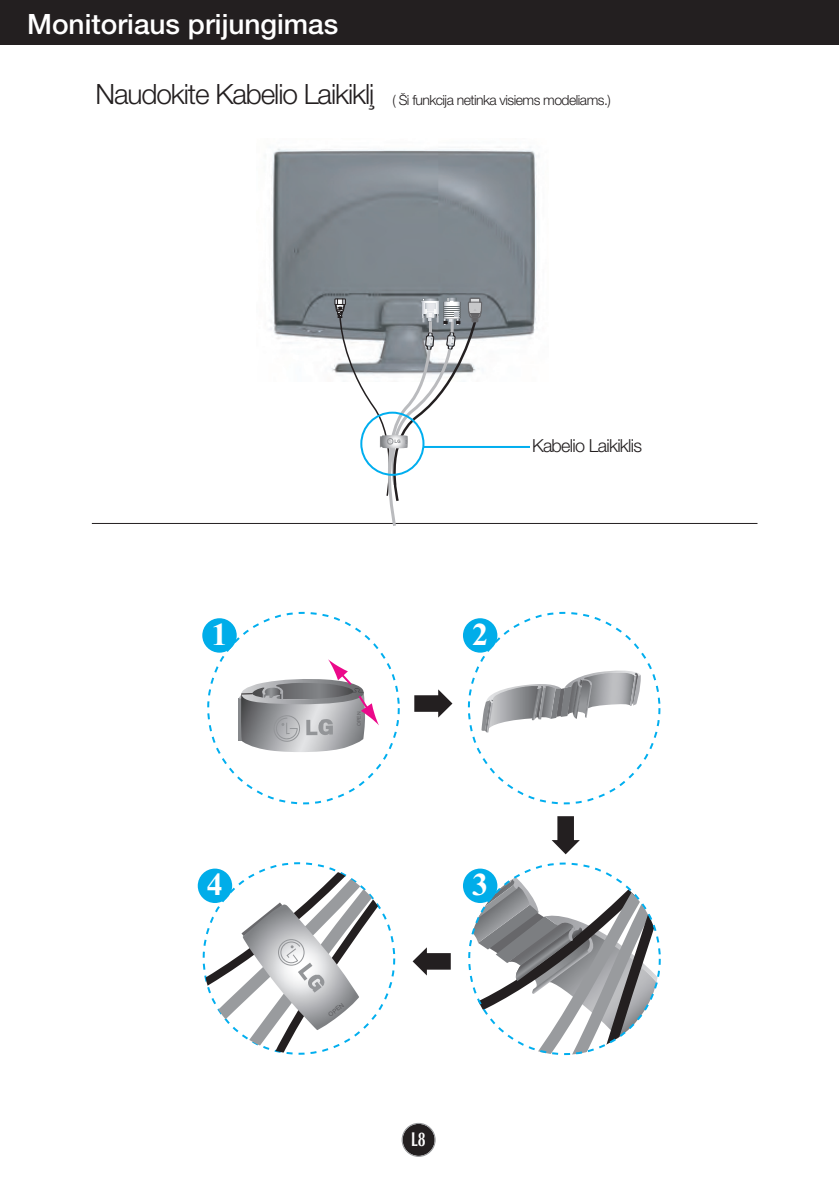
<style>
.page{position:relative;width:839px;height:1189px;background:#fff}
.page>*{position:absolute;margin:0;border:0;box-sizing:border-box;transform-origin:0 0}
.t1{font:700 32px "Times New Roman";color:#fff}
.t2{font:300 28px "Helvetica Neue CE";letter-spacing:-.04em;color:#231f20}
.t3{font:500 28px "Helvetica Neue CE";color:#fff}
.t4{font:700 20px "Optima";color:#fff;scale:.7 1}
.t5{font:300 18px "Helvetica Neue CE";letter-spacing:-.04em;color:#231f20}
.t6{font:300 14px "Helvetica Neue CE";letter-spacing:-.04em;color:#231f20}
.t7{font:6.2px "Arial";color:#5a5a5d}
.t8{font:5px "Arial";color:#616164}
</style>
<div class="page">
<div style="left:402px;top:1124px;width:32px;height:32px;background:#231f20;border-radius:50%"></div>
<div style="left:401px;top:1123px;width:34px;height:34px;border:1px solid #939598;border-radius:50%"></div>
<div style="left:0;top:0;width:839px;height:45px;background:#231f20"></div>
<img style="left:269px;top:147px;width:270px;height:224px">
<div style="left:202px;top:618px;width:35px;height:34px;background:#00ade9;border-radius:50%"></div>
<div style="left:238px;top:698px;width:5px;height:43px;background:#86888b"></div>
<img style="left:241px;top:704px;width:116px;height:48px">
<img style="left:240px;top:681px;width:32px;height:23px">
<svg style="left:239px;top:693px;width:13px;height:5px"></svg>
<img style="left:572px;top:688px;width:13px;height:26px">
<img style="left:493px;top:703px;width:39px;height:23px">
<img style="left:532px;top:703px;width:2px;height:18px">
<img style="left:592px;top:688px;width:38px;height:19px">
<svg style="left:481px;top:702px;width:12px;height:30px"></svg>
<svg style="left:534px;top:688px;width:38px;height:32px"></svg>
<img style="left:573px;top:688px;width:8px;height:31px">
<img style="left:585px;top:688px;width:7px;height:30px">
<svg style="left:630px;top:688px;width:10px;height:18px"></svg>
<img style="left:564px;top:670px;width:77px;height:18px">
<img style="left:486px;top:684px;width:75px;height:19px">
<svg style="left:272px;top:659px;width:107px;height:84px"></svg>
<div style="left:463px;top:618px;width:34px;height:34px;background:#00ade9;border-radius:50%"></div>
<div style="left:463px;top:868px;width:34px;height:35px;background:#00ade9;border-radius:50%"></div>
<div style="left:198px;top:868px;width:34px;height:35px;background:#00ade9;border-radius:50%"></div>
<svg style="left:414px;top:689px;width:38px;height:28px"></svg>
<svg style="left:412px;top:947px;width:39px;height:28px"></svg>
<svg style="left:551px;top:816px;width:29px;height:38px"></svg>
<hr style="left:92px;top:523px;width:665px;height:1px;background:#231f20">
<svg style="left:335px;top:298px;width:204px;height:228px"></svg>
<svg style="left:204px;top:863px;width:190px;height:190px"></svg>
<svg style="left:468px;top:865px;width:191px;height:190px"></svg>
<div style="left:530px;top:437px;width:133px;height:26px;background:#fff"></div>
<h2 class="t3" style="left:27px;top:14px;width:313px">Monitoriaus prijungimas</h2>
<h2 class="t2" style="left:95px;top:84px;width:280px">Naudokite Kabelio Laikikl∞</h2>
<p class="t6" style="left:392px;top:95px;width:220px">( ·i funkcija netinka visiems modeliams.)</p>
<p class="t5" style="left:532px;top:438px;width:112px">Kabelio Laikiklis</p>
<h1 class="t1" style="left:211px;top:624px;width:18px">1</h1>
<h1 class="t1" style="left:472px;top:624px;width:18px">2</h1>
<p class="t8" style="left:357px;top:726px;width:16px;rotate:-90deg">OPEN</p>
<h1 class="t1" style="left:207px;top:874px;width:18px">4</h1>
<h1 class="t1" style="left:472px;top:874px;width:18px">3</h1>
<p class="t7" style="left:328px;top:1013px;width:19px;rotate:-39deg">OPEN</p>
<h3 class="t4" style="left:411px;top:1131px;width:22px">L8</h3>
</div>
